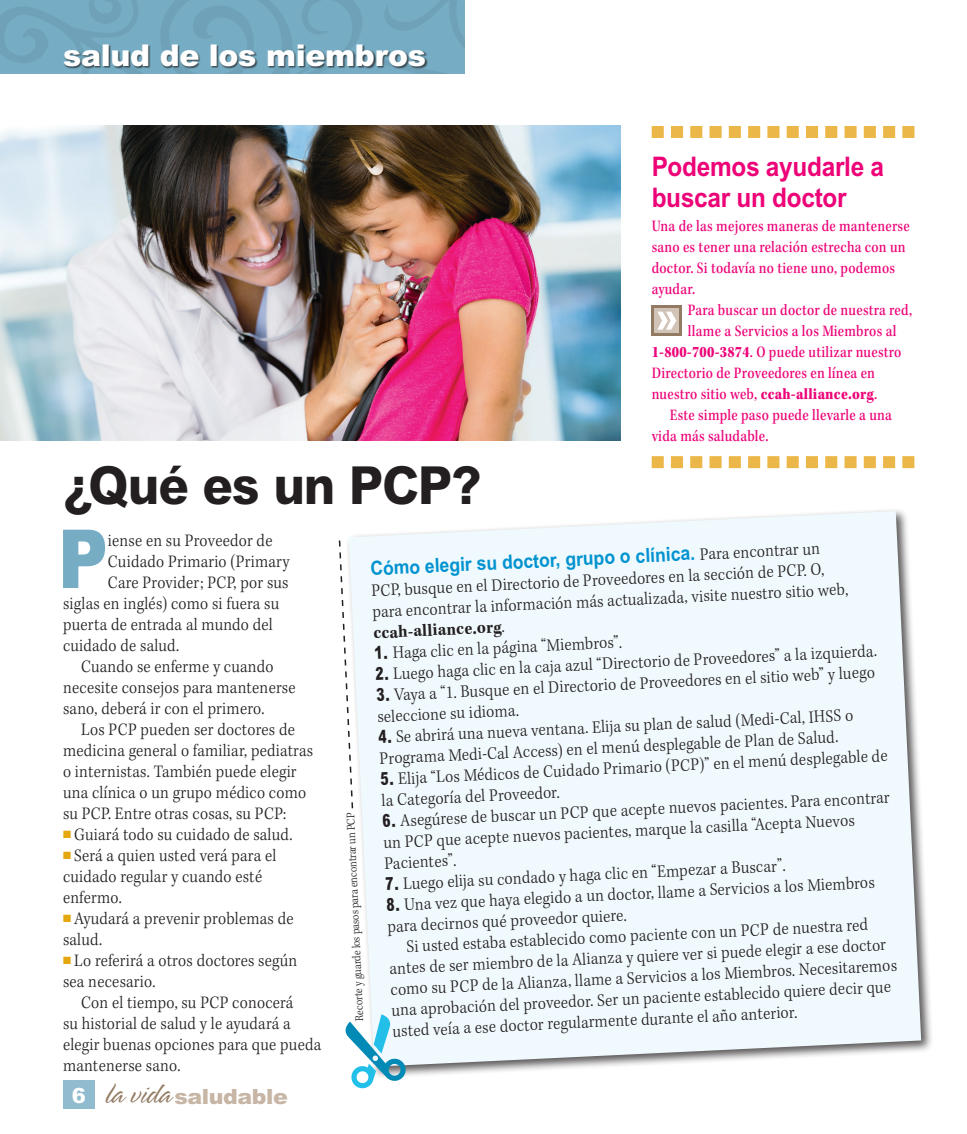
<style>
.page{position:relative;width:967px;height:1134px;background:#fff}
.page>*{position:absolute;margin:0;border:0;box-sizing:border-box;transform-origin:0 0}
.SPnwn_body_1st{font:900 81.45px "Arial MT Std";color:#76adc4;scale:.85 1}
.SPnwn_HEAD_FEATURE{font:800 52.5px "Arial MT Std";letter-spacing:-.025em;color:#231f20;scale:.95 1}
.SPnwn_topic_banner{font:900 30px "Arial MT Std";letter-spacing:-.01em;color:#fff}
.SPnwn_HEAD_sb_BLK_C{font:700 27px/31.5px "Arial MT Std";letter-spacing:-.01em;color:#ed0277;scale:.9 1}
.t1{font:900 21px "Arial MT Std";letter-spacing:-.02em;color:#c7b5a5;scale:1.05 1}
.SPnwn_body_breaker{font:700 19.5px "Arial MT Std";color:#0093d0;scale:.9 1}
.SPnwn_BODY{font:300 18px/21px "Kepler Std";letter-spacing:.015em;color:#231f20;scale:.9 1}
.SPnwn_body_number{font:300 18px/20.5px "Kepler Std";color:#231f20;scale:.9 1}
.SPnwn_body_breaker-2{font:300 18px/20.7px "Kepler Std";color:#231f20;scale:.9 1}
.SPnwn_body_1st-2{font:300 18px "Kepler Std";letter-spacing:.015em;color:#231f20;scale:.9 1}
.SPnwn_BODY_sb-COLOR{font:16.5px/21px "Kepler Std Medium Scn";letter-spacing:.015em;color:#ed0277;scale:.9 1}
.SPnwn_BODY-2{font:300 12px "Kepler Std";color:#231f20;scale:.9 1}
.s1{font-family:"Kepler Std Black Scn"}
.s2{font-family:"Kepler Std";font-weight:300;font-size:18px;color:#231f20}
.s3{color:#e5a710}
.s4{font-size:10.5px;color:#e5a710}
.s5{font-weight:700}
.s6{font-family:"Arial MT Std";font-weight:800;font-stretch:condensed}
.s7{color:#fff}
.s8{font-family:"Spring LP Light";font-weight:400;font-size:33px;color:#937a62}
</style>
<div class="page">
<div style="left:63px;top:1080px;width:31px;height:29px;background:#91bbcf"></div>
<img style="left:0;top:126px;width:620px;height:315px">
<svg style="left:651px;top:126px;width:263px;height:12px"></svg>
<svg style="left:651px;top:456px;width:263px;height:12px"></svg>
<div style="left:651px;top:306px;width:30px;height:30px;background:#937a62"></div>
<div style="left:654px;top:308px;width:25px;height:25px;background:#d1c3b5"></div>
<svg style="left:657px;top:312px;width:19px;height:18px"></svg>
<svg style="left:0;top:0;width:464px;height:73px;background:#74aac0"></svg>
<div style="left:64px;top:45px;width:364px;height:25px;background:#231f20;opacity:.7"></div>
<div style="left:345px;top:508px;width:588px;height:571px;background:#231f20;opacity:.75"></div>
<svg style="left:348px;top:511px;width:572px;height:556px;fill:#f0f9fd"></svg>
<svg style="left:345px;top:1014px;width:61px;height:75px"></svg>
<svg style="left:338px;top:539px;width:16px;height:271px"></svg>
<p class="SPnwn_topic_banner" style="left:63px;top:36px;width:364px">salud de los miembros</p>
<p class="SPnwn_HEAD_sb_BLK_C" style="left:651px;top:150px;width:260px">Podemos ayudarle a buscar un doctor</p>
<p class="SPnwn_BODY_sb-COLOR" style="left:651px;top:216px;width:288px">Una de las mejores maneras de mantenerse sano es tener una relación estrecha con un doctor. Si todavía no tiene uno, podemos ayudar.</p>
<p class="SPnwn_BODY_sb-COLOR" style="left:687px;top:300px;width:250px">Para buscar un doctor de nuestra red,</p>
<p class="SPnwn_BODY_sb-COLOR" style="left:687px;top:321px;width:233px">llame a Servicios a los Miembros al</p>
<p class="SPnwn_BODY_sb-COLOR" style="left:651px;top:342px;width:279px"><span class="s1">1-800-700-3874</span>. O puede utilizar nuestro</p>
<p class="SPnwn_BODY_sb-COLOR" style="left:651px;top:363px;width:249px">Directorio de Proveedores en línea en</p>
<p class="SPnwn_BODY_sb-COLOR" style="left:651px;top:384px;width:252px">nuestro sitio web, <span class="s1">ccah-alliance.org</span>.</p>
<p class="SPnwn_BODY_sb-COLOR" style="left:651px;top:405px;width:268px;text-indent:18px">Este simple paso puede llevarle a una vida más saludable.</p>
<p class="SPnwn_HEAD_FEATURE" style="left:63px;top:454px;width:442px">¿Qué es un PCP?</p>
<p class="SPnwn_body_breaker" style="left:369px;top:558px;width:501px;rotate:-3deg">Cómo elegir su doctor, grupo o clínica. <span class="s2">Para encontrar un</span></p>
<p class="SPnwn_body_1st" style="left:58px;top:508px;width:60px">P</p>
<p class="SPnwn_body_1st-2" style="left:108px;top:530px;width:184px">iense en su Proveedor de</p>
<p class="SPnwn_body_1st-2" style="left:108px;top:551px;width:203px">Cuidado Primario (Primary</p>
<p class="SPnwn_body_1st-2" style="left:108px;top:572px;width:202px">Care Provider; PCP, por sus</p>
<p class="SPnwn_body_1st-2" style="left:63px;top:593px;width:241px">siglas en inglés) como si fuera su</p>
<p class="SPnwn_body_1st-2" style="left:63px;top:614px;width:234px">puerta de entrada al mundo del</p>
<p class="SPnwn_body_1st-2" style="left:63px;top:635px;width:131px">cuidado de salud.</p>
<p class="SPnwn_BODY" style="left:63px;top:657px;width:260px;text-indent:18px">Cuando se enferme y cuando necesite consejos para mantenerse sano, deberá ir con el primero.</p>
<p class="SPnwn_BODY" style="left:63px;top:720px;width:279px;text-indent:18px">Los PCP pueden ser doctores de medicina general o familiar, pediatras o internistas. También puede elegir una clínica o un grupo médico como su PCP. Entre otras cosas, su PCP:</p>
<p class="SPnwn_BODY" style="left:63px;top:825px;width:256px"><span class="s3">■</span><span class="s4">■</span> Guiará todo su cuidado de salud.</p>
<p class="SPnwn_BODY" style="left:63px;top:846px;width:238px"><span class="s3">■</span><span class="s4">■</span> Será a quien usted verá para el cuidado regular y cuando esté enfermo.</p>
<p class="SPnwn_BODY" style="left:63px;top:909px;width:257px"><span class="s3">■</span><span class="s4">■</span> Ayudará a prevenir problemas de salud.</p>
<p class="SPnwn_BODY" style="left:63px;top:951px;width:261px"><span class="s3">■</span><span class="s4">■</span> Lo referirá a otros doctores según sea necesario.</p>
<p class="SPnwn_BODY" style="left:63px;top:993px;width:288px;text-indent:18px">Con el tiempo, su PCP conocerá<br>su historial de salud y le ayudará a elegir buenas opciones para que pueda mantenerse sano.</p>
<p class="SPnwn_body_breaker-2" style="left:370px;top:582px;width:530px;rotate:-3deg">PCP, busque en el Directorio de Proveedores en la sección de PCP. O, para encontrar la información más actualizada, visite nuestro sitio web, <span class="s5">ccah-alliance.org</span>.</p>
<p class="SPnwn_body_number" style="left:374px;top:645px;width:277px;rotate:-3deg"><span class="s6">1.</span> Haga clic en la página “Miembros”.</p>
<p class="SPnwn_body_number" style="left:375px;top:666px;width:559px;rotate:-3deg"><span class="s6">2.</span> Luego haga clic en la caja azul “Directorio de Proveedores” a la izquierda.</p>
<p class="SPnwn_body_number" style="left:376px;top:687px;width:555px;line-height:20.1px;rotate:-3deg"><span class="s6">3.</span> Vaya a “1. Busque en el Directorio de Proveedores en el sitio web” y luego seleccione su idioma.</p>
<p class="SPnwn_body_number" style="left:378px;top:729px;width:529px;line-height:21px;rotate:-3deg"><span class="s6">4.</span> Se abrirá una nueva ventana. Elija su plan de salud (Medi-Cal, IHSS o<br>Programa Medi-Cal Access) en el menú desplegable de Plan de Salud.</p>
<p class="SPnwn_body_number" style="left:380px;top:771px;width:565px;rotate:-3deg"><span class="s6">5.</span> Elija “Los Médicos de Cuidado Primario (PCP)” en el menú desplegable de la Categoría del Proveedor.</p>
<p class="SPnwn_body_number" style="left:381px;top:813px;width:565px;rotate:-3deg"><span class="s6">6.</span> Asegúrese de buscar un PCP que acepte nuevos pacientes. Para encontrar un PCP que acepte nuevos pacientes, marque la casilla “Acepta Nuevos<br>Pacientes”.</p>
<p class="SPnwn_BODY-2" style="left:353px;top:1021px;width:234px;rotate:-93deg">Recorte y guarde los pasos para encontrar un PCP</p>
<p class="SPnwn_body_number" style="left:385px;top:876px;width:446px;rotate:-3deg"><span class="s6">7.</span> Luego elija su condado y haga clic en “Empezar a Buscar”.</p>
<p class="SPnwn_body_number" style="left:386px;top:897px;width:544px;rotate:-3deg"><span class="s6">8.</span> Una vez que haya elegido a un doctor, llame a Servicios a los Miembros para decirnos qué proveedor quiere.</p>
<p class="SPnwn_BODY" style="left:387px;top:939px;width:565px;text-indent:18px;rotate:-3deg">Si usted estaba establecido como paciente con un PCP de nuestra red antes de ser miembro de la Alianza y quiere ver si puede elegir a ese doctor como su PCP de la Alianza, llame a Servicios a los Miembros. Necesitaremos una aprobación del proveedor. Ser un paciente establecido quiere decir que usted veía a ese doctor regularmente durante el año anterior.</p>
<p class="t1" style="left:72px;top:1084px;width:207px"><span class="s7">6</span> <span class="s8">la vida</span> saludable</p>
</div>
